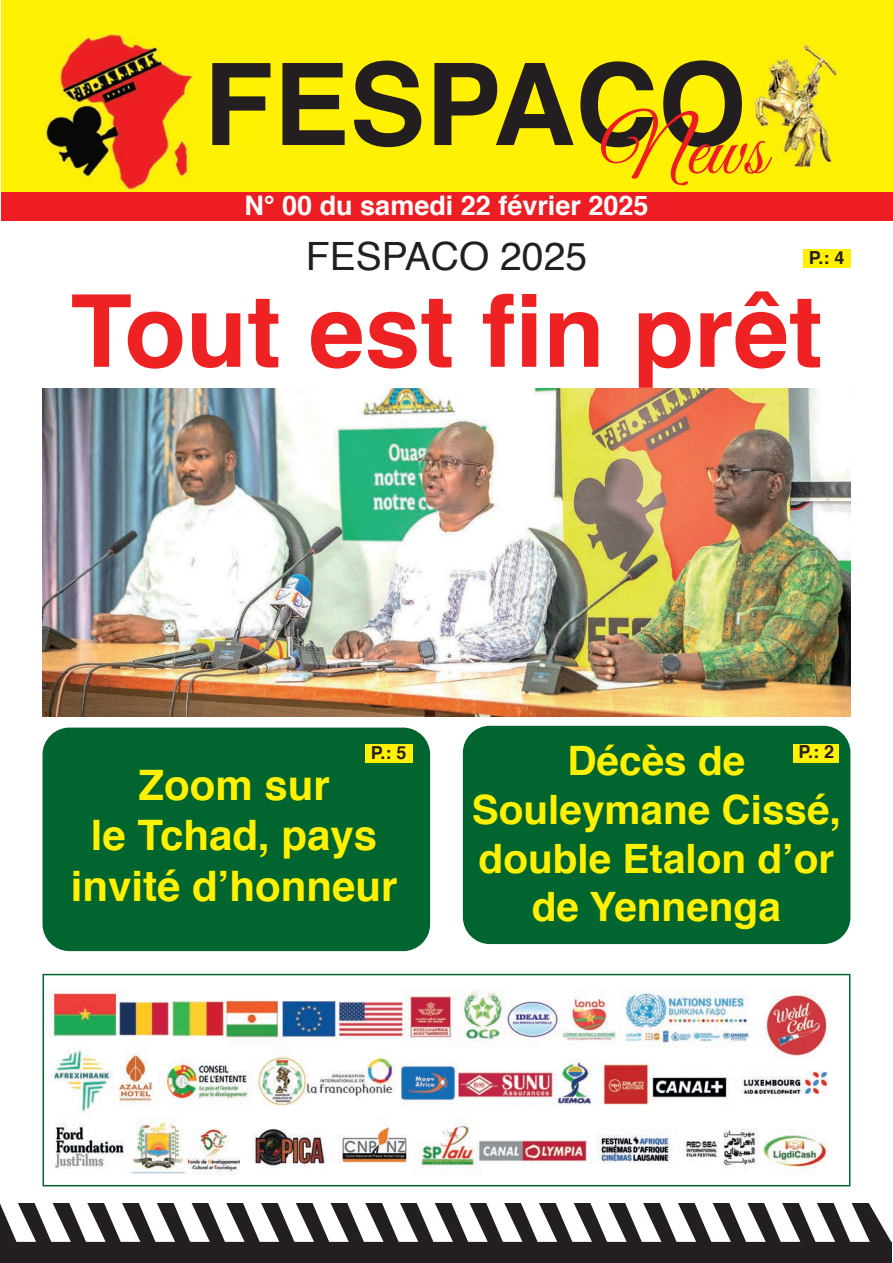
<style>
.page{position:relative;width:893px;height:1263px;background:#fff}
.page>*{position:absolute;margin:0;border:0;box-sizing:border-box;transform-origin:0 0}
.t1{font:700 114px "Helvetica";color:#231f20}
.t2{font:700 100.5px "Helvetica";color:#ee2123}
.t3{font:700 42px/50.4px "Helvetica";color:#fff101;text-align:center}
.t4{font:700 40.5px/48.6px "Helvetica";color:#fff101;text-align:center}
.t5{font:39px "Helvetica";color:#231f20}
.t6{font:700 27px "Helvetica";color:#fff}
.t7{font:700 18px "Helvetica";color:#231f20}
</style>
<div class="page">
<div style="left:43px;top:728px;width:387px;height:223px;background:#00652e;border-radius:27px"></div>
<div style="left:463px;top:726px;width:387px;height:218px;background:#00652e;border-radius:27px"></div>
<div style="left:0;top:1203px;width:892px;height:60px;background:#231f20"></div>
<div style="left:1px;top:0;width:891px;height:192px;background:#fff101"></div>
<img style="left:45px;top:35px;width:150px;height:154px">
<img style="left:751px;top:40px;width:90px;height:128px">
<svg style="left:601px;top:109px;width:171px;height:76px"></svg>
<div style="left:1px;top:193px;width:892px;height:28px;background:#ee1d23"></div>
<img style="left:43px;top:388px;width:807px;height:328px">
<svg style="left:0;top:1203px;width:892px;height:39px"></svg>
<img style="left:47px;top:990px;width:781px;height:185px">
<div style="left:43px;top:974px;width:807px;height:212px;border:2px solid #00652e"></div>
<div style="left:803px;top:249px;width:47px;height:19px;background:#fff101"></div>
<div style="left:365px;top:744px;width:47px;height:19px;background:#fff101"></div>
<div style="left:794px;top:744px;width:45px;height:18px;background:#fff101"></div>
<h1 class="t1" style="left:204px;top:57px;width:544px">FESPACO</h1>
<p class="t6" style="left:244px;top:194px;width:406px">N° 00 du samedi 22 février 2025</p>
<p class="t5" style="left:306px;top:240px;width:283px">FESPACO 2025</p>
<h2 class="t2" style="left:71px;top:289px;width:753px">Tout est fin prêt</h2>
<p class="t7" style="left:809px;top:250px;width:37px">P.: 4</p>
<p class="t4" style="left:472px;top:740px;width:371px">Décès de<br>Souleymane Cissé, double Etalon d’or de Yennenga</p>
<p class="t7" style="left:371px;top:745px;width:37px">P.: 5</p>
<p class="t7" style="left:798px;top:744px;width:37px">P.: 2</p>
<p class="t3" style="left:71px;top:763px;width:328px">Zoom sur<br>le Tchad, pays invité d’honneur</p>
</div>
